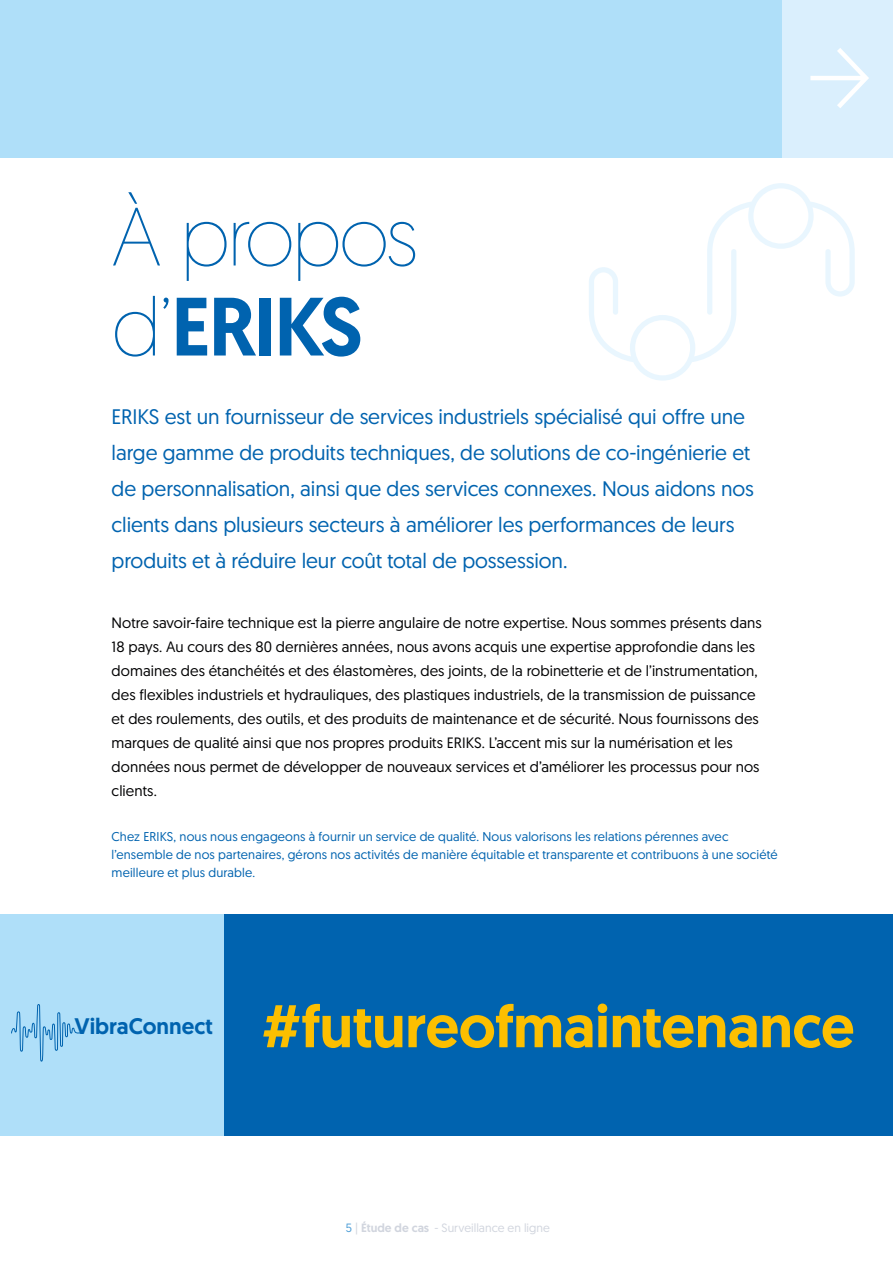
<style>
.page{position:relative;width:893px;height:1263px;background:#fff}
.page>*{position:absolute;margin:0;border:0;box-sizing:border-box;transform-origin:0 0}
.t1{font:200 82.5px/90px "Geomanist";letter-spacing:-.04em;color:#0063af}
.t2{font:500 60px "Geomanist";letter-spacing:-.005em;color:#fcbf00}
.t3{font:500 22.5px "Geomanist";color:#0063af}
.t4{font:21px/36px "Geomanist";letter-spacing:-.005em;color:#0063af}
.t5{font:15px/24px "Geomanist";letter-spacing:.005em;color:#020203}
.t6{font:12.75px/18px "Geomanist";letter-spacing:.01em;color:#0063af}
.t7{font:12px "Geomanist";color:#d1d5de}
.s1{font-weight:500}
.s2{color:#4e9ed7}
</style>
<div class="page">
<div style="left:781px;top:0;width:112px;height:158px;background:#daeffd"></div>
<div style="left:0;top:0;width:781px;height:158px;background:#afdff9"></div>
<svg style="left:810px;top:48px;width:59px;height:60px"></svg>
<svg style="left:589px;top:183px;width:266px;height:198px"></svg>
<div style="left:0;top:914px;width:223px;height:222px;background:#afdff9"></div>
<div style="left:225px;top:914px;width:668px;height:222px;background:#0063af"></div>
<svg style="left:11px;top:1004px;width:71px;height:58px"></svg>
<h1 class="t1" style="left:112px;top:189px;width:308px">À propos d’<span class="s1">ERIKS</span></h1>
<p class="t4" style="left:112px;top:398px;width:644px">ERIKS est un fournisseur de services industriels spécialisé qui offre une large gamme de produits techniques, de solutions de co-ingénierie et de personnalisation, ainsi que des services connexes. Nous aidons nos clients dans plusieurs secteurs à améliorer les performances de leurs produits et à réduire leur coût total de possession.</p>
<p class="t5" style="left:112px;top:610px;width:652px">Notre savoir-faire technique est la pierre angulaire de notre expertise. Nous sommes présents dans 18 pays. Au cours des 80 dernières années, nous avons acquis une expertise approfondie dans les domaines des étanchéités et des élastomères, des joints, de la robinetterie et de l’instrumentation, des flexibles industriels et hydrauliques, des plastiques industriels, de la transmission de puissance et des roulements, des outils, et des produits de maintenance et de sécurité. Nous fournissons des marques de qualité ainsi que nos propres produits ERIKS. L’accent mis sur la numérisation et les données nous permet de développer de nouveaux services et d’améliorer les processus pour nos clients.</p>
<p class="t6" style="left:112px;top:827px;width:667px">Chez ERIKS, nous nous engageons à fournir un service de qualité. Nous valorisons les relations pérennes avec l’ensemble de nos partenaires, gérons nos activités de manière équitable et transparente et contribuons à une société meilleure et plus durable.</p>
<h3 class="t3" style="left:74px;top:1011px;width:140px">VibraConnect</h3>
<h2 class="t2" style="left:262px;top:986px;width:594px">#futureofmaintenance</h2>
<p class="t7" style="left:346px;top:1220px;width:206px"><span class="s2">5</span> | <span class="s1">Étude de cas</span> - Surveillance en ligne</p>
</div>
